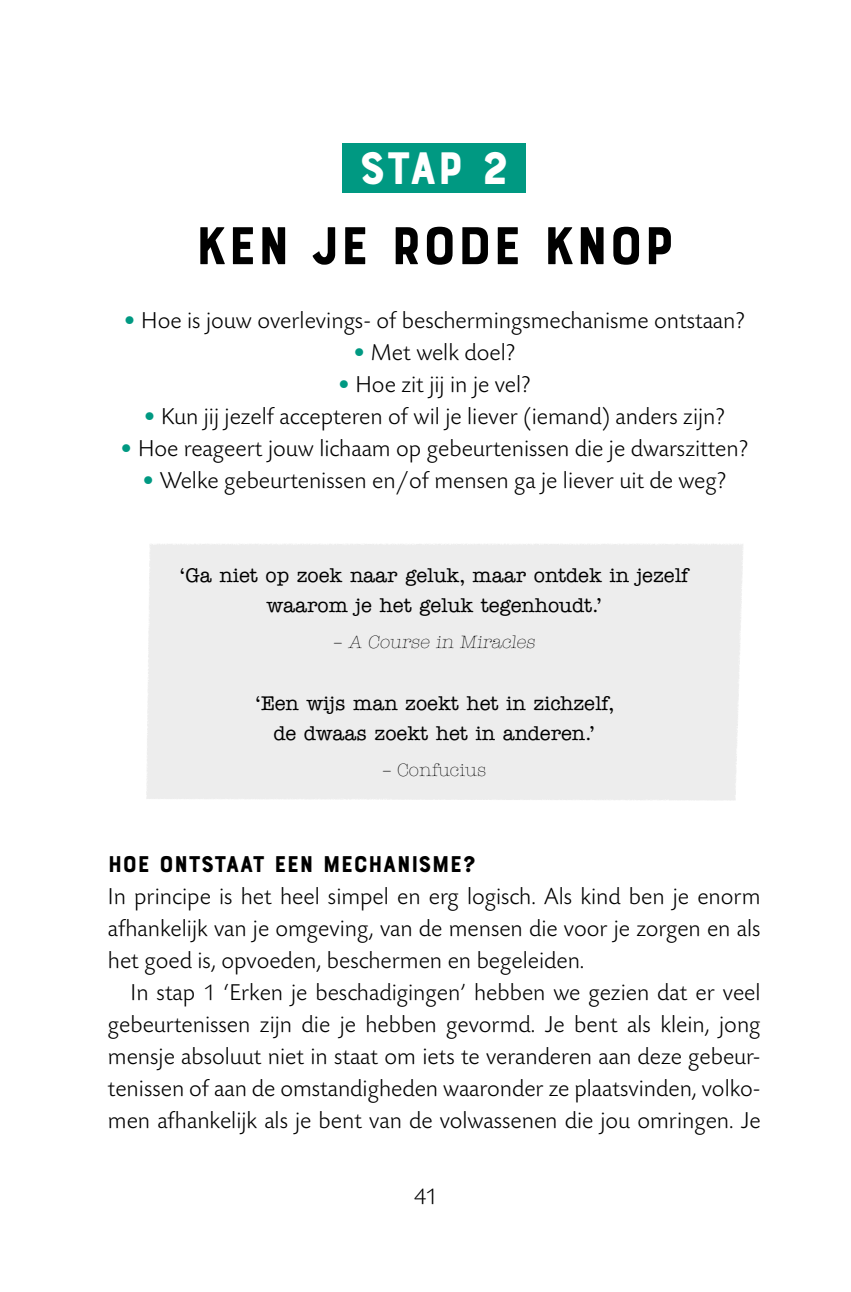
<style>
.page{position:relative;width:851px;height:1292px;background:#fff}
.page>*{position:absolute;margin:0;border:0;box-sizing:border-box;transform-origin:0 0}
.t1{font:56px "Bourton Base";color:#000}
.t2{font:48px "Bourton Base";color:#fff}
.t3{font:300 24px/32px "Today SBOP";color:#000;text-align:justify}
.t4{font:24px "Bourton Base";color:#000}
.t5{font:500 20px/30px "American Typewriter Std";color:#000;text-align:center}
.t6{font:300 18px "American Typewriter Std";color:#000}
.s1{color:#009982}
</style>
<div class="page">
<div style="left:146px;top:544px;width:597px;height:256px;background:#ededed"></div>
<div style="left:342px;top:143px;width:183px;height:50px;background:#009982"></div>
<h2 class="t2" style="left:359px;top:138px;width:151px">STAP 2</h2>
<h1 class="t1" style="left:195px;top:211px;width:479px">KEN JE RODE KNOP</h1>
<p class="t3" style="left:123px;top:305px;width:623px"><span class="s1">•</span> Hoe is jouw overlevings- of beschermingsmechanisme ontstaan?</p>
<p class="t3" style="left:353px;top:337px;width:164px"><span class="s1">•</span> Met welk doel?</p>
<p class="t3" style="left:337px;top:369px;width:194px"><span class="s1">•</span> Hoe zit jij in je vel?</p>
<p class="t3" style="left:143px;top:401px;width:582px"><span class="s1">•</span> Kun jij jezelf accepteren of wil je liever (iemand) anders zijn?</p>
<p class="t3" style="left:120px;top:433px;width:629px"><span class="s1">•</span> Hoe reageert jouw lichaam op gebeurtenissen die je dwarszitten?</p>
<p class="t3" style="left:142px;top:465px;width:585px"><span class="s1">•</span> Welke gebeurtenissen en/of mensen ga je liever uit de weg?</p>
<p class="t5" style="left:179px;top:561px;width:511px">‘Ga niet op zoek naar geluk, maar ontdek in jezelf waarom je het geluk tegenhoudt.’</p>
<p class="t6" style="left:333px;top:632px;width:206px">– A Course in Miracles</p>
<p class="t5" style="left:254px;top:689px;width:361px">‘Een wijs man zoekt het in zichzelf, de dwaas zoekt het in anderen.’</p>
<p class="t6" style="left:382px;top:760px;width:105px">– Confucius</p>
<p class="t4" style="left:108px;top:849px;width:370px">HOE ONTSTAAT EEN MECHANISME?</p>
<p class="t3" style="left:108px;top:881px;width:653px">In principe is het heel simpel en erg logisch. Als kind ben je enorm afhankelijk van je omgeving, van de mensen die voor je zorgen en als het goed is, opvoeden, beschermen en begeleiden.</p>
<p class="t3" style="left:108px;top:977px;width:654px;text-indent:23px">In stap 1 ‘Erken je beschadigingen’ hebben we gezien dat er veel gebeurtenissen zijn die je hebben gevormd. Je bent als klein, jong mensje absoluut niet in staat om iets te veranderen aan deze gebeur&shy;tenissen of aan de omstandigheden waaronder ze plaatsvinden, volko&shy;men afhankelijk als je bent van de volwassenen die jou omringen. Je</p>
<p class="t3" style="left:414px;top:1181px;width:25px">41</p>
</div>
